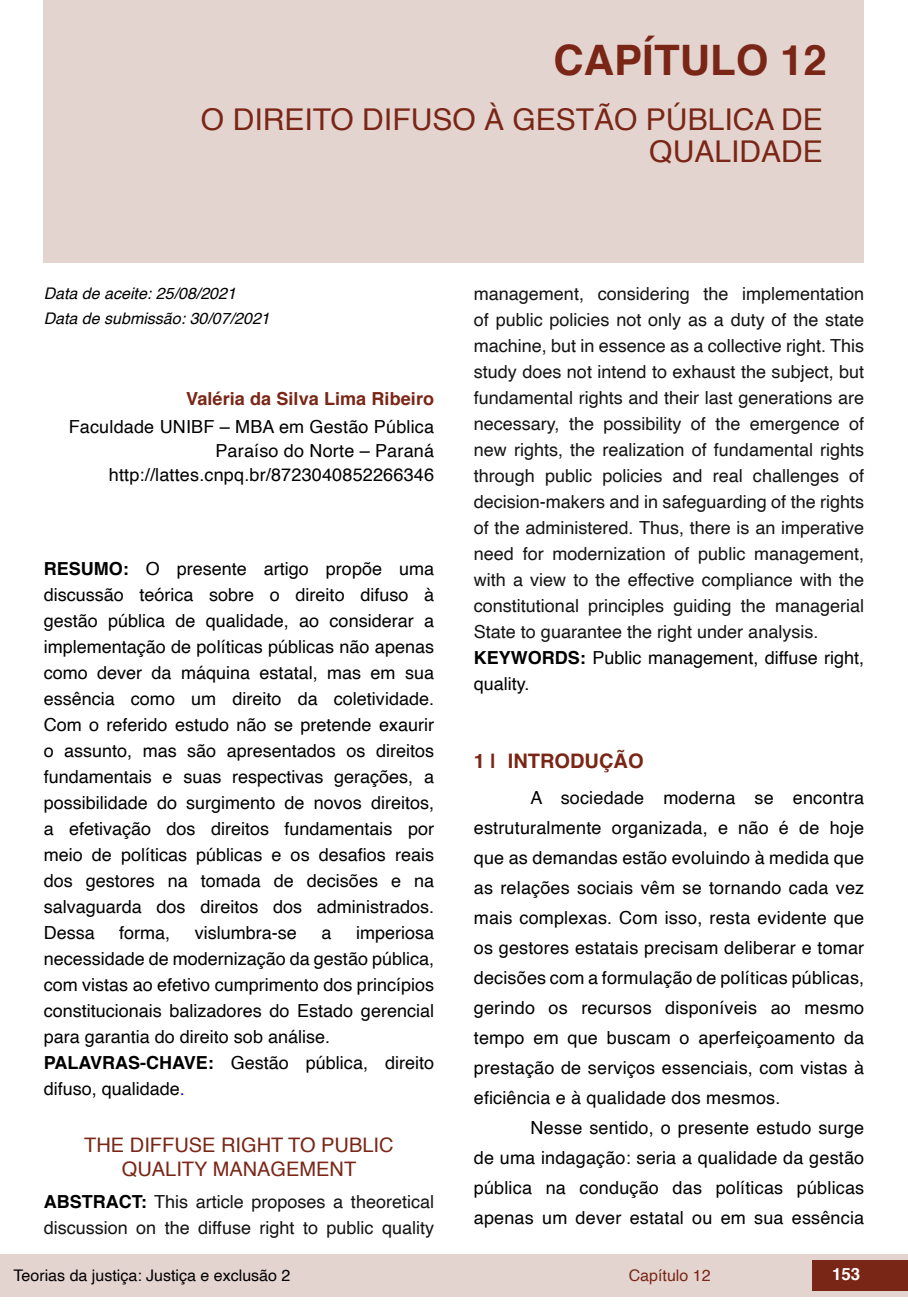
<style>
.page{position:relative;width:908px;height:1304px;background:#fff}
.page>*{position:absolute;margin:0;border:0;box-sizing:border-box;transform-origin:0 0}
.t1{font:700 42px "Helvetica";color:#7a2616}
.t2{font:30px/32px "Helvetica";color:#7a2616;text-align:right}
.t3{font:20px/24px "Helvetica";color:#7a2616;text-align:center}
.t4{font:700 20px "Helvetica";color:#7a2616}
.t5{font:18px/26px "Helvetica";color:#000;text-align:justify}
.t6{font:18px/26px "Helvetica";color:#141414}
.t7{font:700 18px "Helvetica";letter-spacing:.005em;color:#7a2616}
.t8{font:700 16.8px "Helvetica";color:#fff}
.t9{font:italic 16px "Helvetica";color:#000}
.t10{font:16px "Helvetica";color:#000}
.t11{font:16px "Helvetica";color:#7a2616}
.s1{font-weight:700}
.s2{color:#00f}
.s3{font-weight:700;color:#000}
.s4{color:#000}
</style>
<div class="page">
<div style="left:0;top:1254px;width:906px;height:43px;background:#e4d4d0"></div>
<div style="left:812px;top:1261px;width:95px;height:30px;background:#7a2616"></div>
<div style="left:44px;top:0;width:819px;height:263px;background:#e4d4d0"></div>
<h1 class="t1" style="left:553px;top:26px;width:275px">CAPÍTULO 12</h1>
<h2 class="t2" style="left:201px;top:104px;width:623px">O DIREITO DIFUSO À GESTÃO PÚBLICA DE<br>QUALIDADE</h2>
<p class="t9" style="left:44px;top:280px;width:194px">Data de aceite: 25/08/2021</p>
<p class="t9" style="left:44px;top:306px;width:227px">Data de submissão: 30/07/2021</p>
<p class="t7" style="left:186px;top:385px;width:249px">Valéria da Silva Lima Ribeiro</p>
<p class="t5" style="left:69px;top:415px;width:366px;line-height:24px;text-align:right">Faculdade UNIBF – MBA em Gestão Pública<br>Paraíso do Norte – Paraná http://lattes.cnpq.br/8723040852266346</p>
<p class="t5" style="left:44px;top:556px;width:392px"><span class="s1">RESUMO:</span> O presente artigo propõe uma discussão teórica sobre o direito difuso à gestão pública de qualidade, ao considerar a implementação de políticas públicas não apenas como dever da máquina estatal, mas em sua essência como um direito da coletividade.<br>Com o referido estudo não se pretende exaurir o assunto, mas são apresentados os direitos fundamentais e suas respectivas gerações, a possibilidade do surgimento de novos direitos, a efetivação dos direitos fundamentais por meio de políticas públicas e os desafios reais dos gestores na tomada de decisões e na salvaguarda dos direitos dos administrados.<br>Dessa</p>
<p class="t5" style="left:119px;top:920px;width:53px">forma,</p>
<p class="t5" style="left:195px;top:920px;width:104px">vislumbra-se</p>
<p class="t5" style="left:321px;top:920px;width:12px">a</p>
<p class="t5" style="left:44px;top:920px;width:392px;text-align:left;text-indent:312px">imperiosa necessidade de modernização da gestão pública, com vistas ao efetivo cumprimento dos princípios constitucionais balizadores do Estado gerencial para garantia do direito sob análise.<br><span class="s1">PALAVRAS-CHAVE:</span> Gestão pública, direito difuso, qualidade<span class="s2">.</span></p>
<p class="t3" style="left:84px;top:1134px;width:310px">THE DIFFUSE RIGHT TO PUBLIC<br>QUALITY MANAGEMENT</p>
<p class="t6" style="left:44px;top:1189px;width:392px"><span class="s3">ABSTRACT:</span> This article proposes a theoretical discussion on the diffuse right to public quality</p>
<p class="t6" style="left:473px;top:281px;width:392px">management, considering the implementation of public policies not only as a duty of the state machine, but in essence as a collective right. This study does not intend to exhaust the subject, but fundamental rights and their last generations are necessary, the possibility of the emergence of new rights, the realization of fundamental rights through public policies and real challenges of decision-makers and in safeguarding of the rights of the administered. Thus, there is an imperative need for modernization of public management, with a view to the effective compliance with the constitutional principles guiding the managerial State to guarantee the right under analysis.<br><span class="s3">KEYWORDS:</span> <span class="s4">Public management, diffuse right, quality.</span></p>
<p class="t4" style="left:473px;top:745px;width:171px">1 | INTRODUÇÃO</p>
<p class="t5" style="left:473px;top:783px;width:392px;line-height:30px;text-indent:57px">A sociedade moderna se encontra estruturalmente organizada, e não é de hoje que as demandas estão evoluindo à medida que as relações sociais vêm se tornando cada vez mais complexas. Com isso, resta evidente que os gestores estatais precisam deliberar e tomar decisões com a formulação de políticas públicas, gerindo os recursos disponíveis ao mesmo tempo em que buscam o aperfeiçoamento da prestação de serviços essenciais, com vistas à eficiência e à qualidade dos mesmos.</p>
<p class="t5" style="left:473px;top:1113px;width:392px;line-height:30px;text-indent:57px">Nesse sentido, o presente estudo surge de uma indagação: seria a qualidade da gestão pública na condução das políticas públicas apenas um dever estatal ou em sua essência</p>
<p class="t10" style="left:14px;top:1263px;width:278px">Teorias da justiça: Justiça e exclusão 2</p>
<p class="t11" style="left:628px;top:1263px;width:83px">Capítulo 12</p>
<p class="t8" style="left:831px;top:1261px;width:30px">153</p>
</div>
